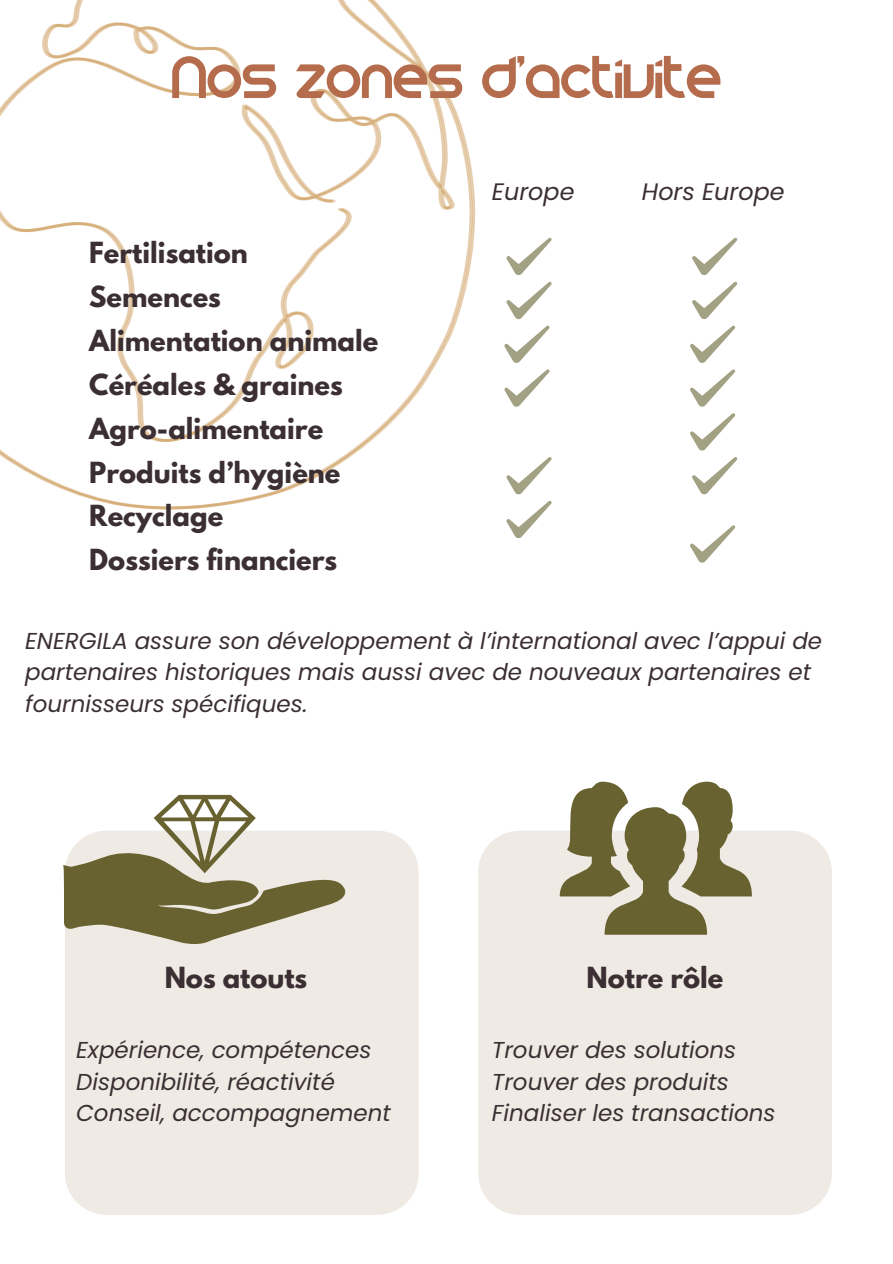
<style>
.page{position:relative;width:893px;height:1264px;background:#fff}
.page>*{position:absolute;margin:0;border:0;box-sizing:border-box;transform-origin:0 0}
.t1{font:87.75px "Maia";letter-spacing:-.04em;color:#b46c4d}
.t2{font:700 25.8px "League Spartan";color:#3b2f33}
.t3{font:italic 23.85px "Poppins";color:#3b2f33}
.t4{font:italic 22.95px/31.5px "Poppins";color:#3b2f33}
</style>
<div class="page">
<svg style="left:16px;top:0;width:224px;height:90px"></svg>
<svg style="left:0;top:90px;width:476px;height:419px"></svg>
<svg style="left:240px;top:0;width:215px;height:210px"></svg>
<svg style="left:506px;top:237px;width:45px;height:38px"></svg>
<svg style="left:692px;top:237px;width:45px;height:38px"></svg>
<svg style="left:504px;top:282px;width:47px;height:81px"></svg>
<svg style="left:690px;top:282px;width:47px;height:81px"></svg>
<svg style="left:504px;top:369px;width:45px;height:38px"></svg>
<svg style="left:690px;top:369px;width:45px;height:38px"></svg>
<svg style="left:690px;top:413px;width:45px;height:38px"></svg>
<svg style="left:692px;top:457px;width:45px;height:38px"></svg>
<svg style="left:506px;top:457px;width:45px;height:82px"></svg>
<svg style="left:690px;top:525px;width:45px;height:38px"></svg>
<div style="left:65px;top:831px;width:353px;height:383px;background:#efeae4"></div>
<div style="left:478px;top:831px;width:353px;height:383px;background:#efeae4"></div>
<svg style="left:63px;top:795px;width:282px;height:149px"></svg>
<svg style="left:558px;top:781px;width:193px;height:153px;background:#a5a082"></svg>
<p class="t1" style="left:170px;top:45px;width:554px">Nos zones d’activite</p>
<p class="t2" style="left:89px;top:240px;width:160px">Fertilisation</p>
<p class="t2" style="left:89px;top:284px;width:133px">Semences</p>
<p class="t2" style="left:89px;top:328px;width:290px">Alimentation animale</p>
<p class="t2" style="left:89px;top:372px;width:255px">Céréales &amp; graines</p>
<p class="t2" style="left:89px;top:415px;width:235px">Agro-alimentaire</p>
<p class="t2" style="left:89px;top:459px;width:253px">Produits d’hygiène</p>
<p class="t2" style="left:89px;top:503px;width:135px">Recyclage</p>
<p class="t2" style="left:89px;top:547px;width:249px">Dossiers financiers</p>
<p class="t3" style="left:492px;top:175px;width:84px">Europe</p>
<p class="t3" style="left:642px;top:175px;width:144px">Hors Europe</p>
<p class="t4" style="left:25px;top:624px;width:798px">ENERGILA assure son développement à l’international avec l’appui de partenaires historiques mais aussi avec de nouveaux partenaires et fournisseurs spécifiques.</p>
<p class="t2" style="left:165px;top:964px;width:144px">Nos atouts</p>
<p class="t2" style="left:586px;top:964px;width:138px">Notre rôle</p>
<p class="t4" style="left:76px;top:1034px;width:297px">Expérience, compétences</p>
<p class="t4" style="left:76px;top:1065px;width:260px">Disponibilité, réactivité</p>
<p class="t4" style="left:76px;top:1097px;width:316px">Conseil, accompagnement</p>
<p class="t4" style="left:492px;top:1097px;width:285px">Finaliser les transactions</p>
<p class="t4" style="left:492px;top:1034px;width:246px">Trouver des solutions</p>
<p class="t4" style="left:492px;top:1065px;width:238px">Trouver des produits</p>
</div>
